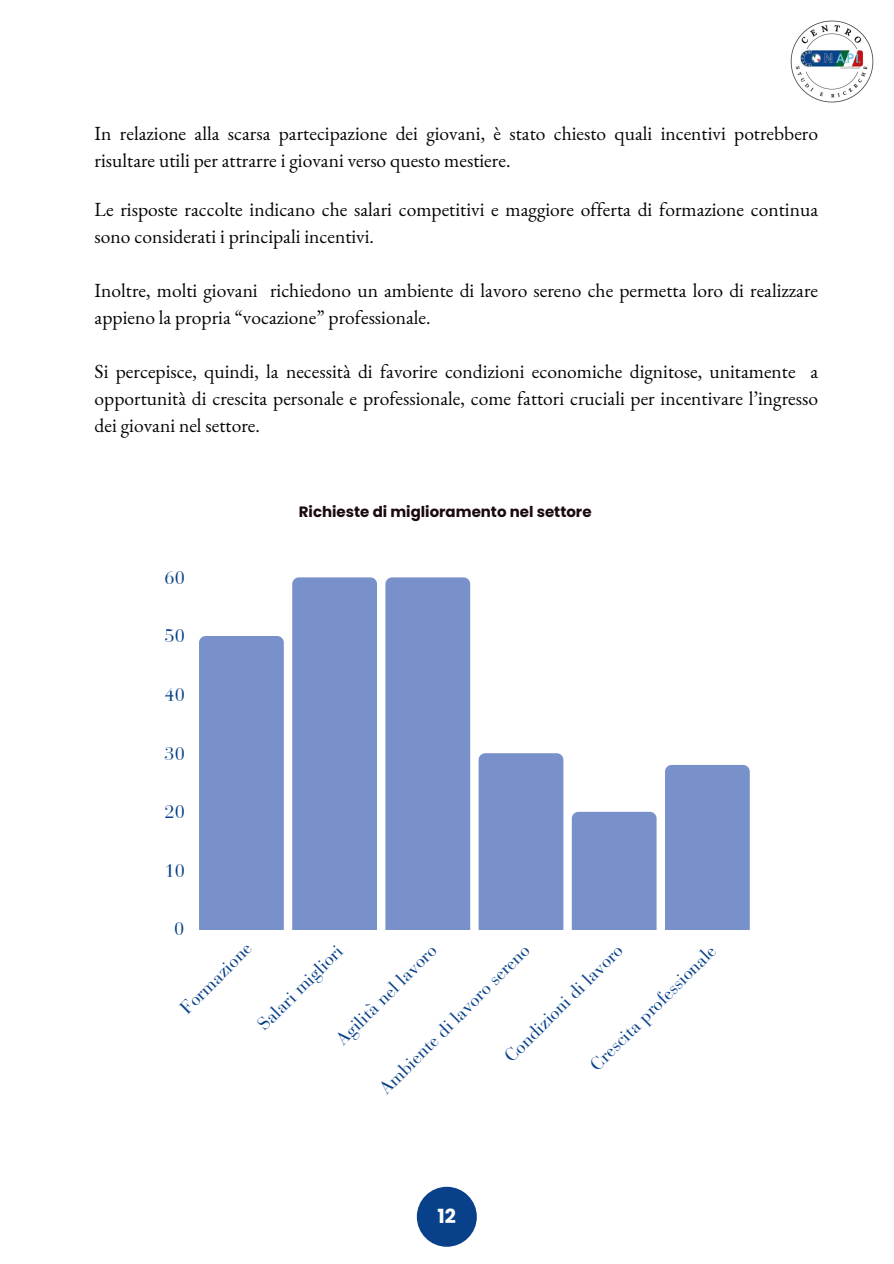
<style>
.page{position:relative;width:894px;height:1264px;background:#fff}
.page>*{position:absolute;margin:0;border:0;box-sizing:border-box;transform-origin:0 0}
.t1{font:19.5px/27px "EB Garamond";color:#030407}
.t2{font:700 19.5px "Poppins";color:#fff}
.t3{font:18.3px "Bauer Bodoni Pro";color:#08418a}
.t4{font:700 15px "Poppins";color:#1a0910}
</style>
<div class="page">
<div style="left:199px;top:636px;width:85px;height:293px;background:#7991ca"></div>
<div style="left:292px;top:577px;width:85px;height:352px;background:#7991ca"></div>
<div style="left:385px;top:577px;width:85px;height:352px;background:#7991ca"></div>
<div style="left:478px;top:753px;width:85px;height:176px;background:#7991ca"></div>
<div style="left:571px;top:811px;width:85px;height:118px;background:#7991ca"></div>
<div style="left:665px;top:765px;width:84px;height:164px;background:#7991ca"></div>
<img style="left:790px;top:20px;width:84px;height:83px">
<div style="left:416px;top:1186px;width:60px;height:60px;background:#08418a;border-radius:50%"></div>
<p class="t1" style="left:95px;top:120px;width:724px">In relazione alla scarsa partecipazione dei giovani, è stato chiesto quali incentivi potrebbero risultare utili per attrarre i giovani verso questo mestiere.</p>
<p class="t1" style="left:95px;top:196px;width:724px">Le risposte raccolte indicano che salari competitivi e maggiore offerta di formazione continua sono considerati i principali incentivi.</p>
<p class="t1" style="left:95px;top:277px;width:724px">Inoltre, molti giovani richiedono un ambiente di lavoro sereno che permetta loro di realizzare appieno la propria “vocazione” professionale.</p>
<p class="t1" style="left:95px;top:358px;width:724px;text-align:justify">Si percepisce, quindi, la necessità di favorire condizioni economiche dignitose, unitamente a opportunità di crescita personale e professionale, come fattori cruciali per incentivare l’ingresso dei giovani nel settore.</p>
<p class="t3" style="left:164px;top:566px;width:22px">60</p>
<p class="t3" style="left:164px;top:625px;width:22px">50</p>
<p class="t3" style="left:164px;top:683px;width:22px">40</p>
<p class="t3" style="left:164px;top:742px;width:22px">30</p>
<p class="t3" style="left:164px;top:801px;width:22px">20</p>
<p class="t3" style="left:164px;top:859px;width:22px">10</p>
<p class="t3" style="left:174px;top:918px;width:12px">0</p>
<p class="t4" style="left:299px;top:503px;width:294px">Richieste di miglioramento nel settore</p>
<p class="t3" style="left:175px;top:1002px;width:94px;rotate:-45deg">Formazione</p>
<p class="t3" style="left:252px;top:1019px;width:113px;rotate:-45deg">Salari migliori</p>
<p class="t3" style="left:374px;top:1083px;width:205px;rotate:-45deg">Ambiente di lavoro sereno</p>
<p class="t3" style="left:499px;top:1051px;width:160px;rotate:-45deg">Condizioni di lavoro</p>
<p class="t3" style="left:331px;top:1034px;width:135px;rotate:-45deg">Agilità nel lavoro</p>
<p class="t3" style="left:585px;top:1059px;width:171px;rotate:-45deg">Crescita professionale</p>
<p class="t2" style="left:437px;top:1204px;width:20px">12</p>
</div>
